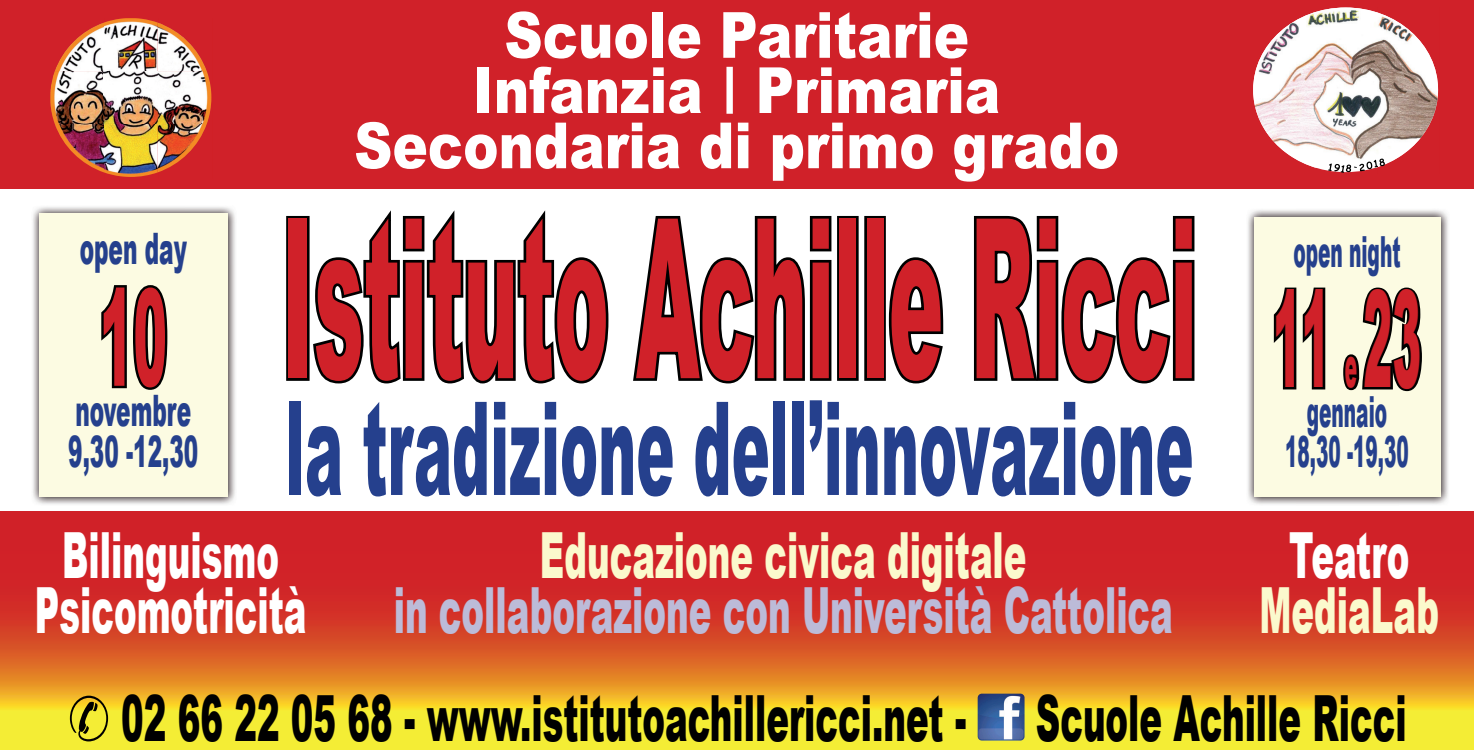
<style>
.page{position:relative;width:1474px;height:750px;background:#fff}
.page>*{position:absolute;margin:0;border:0;box-sizing:border-box;transform-origin:0 0}
.t1{font:900 222.6px "Arial";color:#d02129;scale:.37 1}
.t2{font:900 134.75px "Arial";color:#d02129;scale:.38 1}
.t3{font:900 133.17px "Arial";color:#d02129;scale:.32 1}
.t4{font:900 129.85px "Arial";color:#25408d;scale:.44 1}
.t5{font:900 63.7px "Arial";color:#000;scale:.53 1}
.t6{font:900 63.7px/55.1px "Arial";color:#fff;text-align:center;scale:.83 1}
.t7{font:900 63.7px "Arial";color:#bcbbd8;scale:.53 1}
.t8{font:900 63.7px "Arial";color:#fbf9cd;scale:.53 1}
.t9{font:900 63.7px/55.1px "Arial";color:#fff;text-align:center;scale:.53 1}
.t10{font:900 57.05px "Arial";color:#d02129;scale:.32 1}
.t11{font:900 43.4px/40.4px "Arial";color:#25408d;scale:.5 1}
.t12{font:900 42.88px/39.9px "Arial";color:#25408d;text-align:center;scale:.43 1}
</style>
<div class="page">
<div style="left:0;top:0;width:1473px;height:188px;background:#d02129"></div>
<svg style="left:0;top:511px;width:1473px;height:238px;background:#dc6329"></svg>
<div style="left:726px;top:67px;width:6px;height:47px;background:#fff"></div>
<img style="left:103px;top:22px;width:55px;height:49px">
<img style="left:104px;top:18px;width:54px;height:5px">
<img style="left:211px;top:91px;width:1px;height:13px">
<img style="left:50px;top:71px;width:54px;height:102px">
<img style="left:104px;top:124px;width:55px;height:53px">
<img style="left:55px;top:23px;width:49px;height:48px">
<img style="left:158px;top:23px;width:49px;height:48px">
<img style="left:104px;top:71px;width:107px;height:53px">
<img style="left:55px;top:124px;width:49px;height:48px">
<img style="left:158px;top:124px;width:49px;height:48px">
<img style="left:1253px;top:8px;width:184px;height:159px">
<svg style="left:1327px;top:158px;width:57px;height:15px"></svg>
<div style="left:286px;top:216px;width:23px;height:164px;border:5px solid #000"></div>
<svg style="left:313px;top:210px;width:296px;height:174px"></svg>
<svg style="left:633px;top:215px;width:199px;height:169px"></svg>
<div style="left:837px;top:216px;width:21px;height:164px;border:5px solid #000"></div>
<div style="left:864px;top:216px;width:21px;height:164px;border:5px solid #000"></div>
<svg style="left:888px;top:257px;width:56px;height:127px"></svg>
<svg style="left:973px;top:215px;width:222px;height:169px"></svg>
<img style="left:977px;top:693px;width:47px;height:47px">
<img style="left:33px;top:207px;width:202px;height:297px">
<div style="left:39px;top:213px;width:188px;height:283px;background:#fcfbe2"></div>
<svg style="left:101px;top:285px;width:67px;height:105px"></svg>
<img style="left:1248px;top:210px;width:200px;height:295px">
<div style="left:1253px;top:216px;width:186px;height:280px;background:#fcfbe2"></div>
<svg style="left:1273px;top:287px;width:53px;height:103px"></svg>
<svg style="left:1343px;top:287px;width:79px;height:105px"></svg>
<svg style="left:70px;top:695px;width:38px;height:45px;background:#f5e230"></svg>
<p class="t6" style="left:354px;top:5px;width:923px">Scuole Paritarie<br>Infanzia Primaria<br>Secondaria di primo grado</p>
<h1 class="t1" style="left:282px;top:137px;width:2474px">Istituto Achille Ricci</h1>
<h3 class="t4" style="left:286px;top:354px;width:2063px">la tradizione dell’innovazione</h3>
<p class="t9" style="left:35px;top:525px;width:514px">Bilinguismo<br>Psicomotricità</p>
<p class="t8" style="left:540px;top:508px;width:919px">Educazione civica digitale</p>
<p class="t11" style="left:80px;top:226px;width:216px">open day</p>
<h2 class="t2" style="left:100px;top:239px;width:179px">10</h2>
<p class="t11" style="left:68px;top:389px;width:262px">novembre<br>9,30 -12,30</p>
<p class="t7" style="left:394px;top:564px;width:1471px">in collaborazione con Università Cattolica</p>
<p class="t12" style="left:1293px;top:230px;width:251px">open night</p>
<h3 class="t3" style="left:1272px;top:242px;width:466px">11 23</h3>
<p class="t10" style="left:1344px;top:325px;width:40px">e</p>
<p class="t12" style="left:1284px;top:390px;width:289px">gennaio<br>18,30 -19,30</p>
<p class="t9" style="left:1289px;top:525px;width:229px">Teatro</p>
<p class="t8" style="left:1259px;top:564px;width:340px">MediaLab</p>
<p class="t5" style="left:121px;top:671px;width:2426px">02 66 22 05 68 - www.istitutoachillericci.net - Scuole Achille Ricci</p>
</div>
